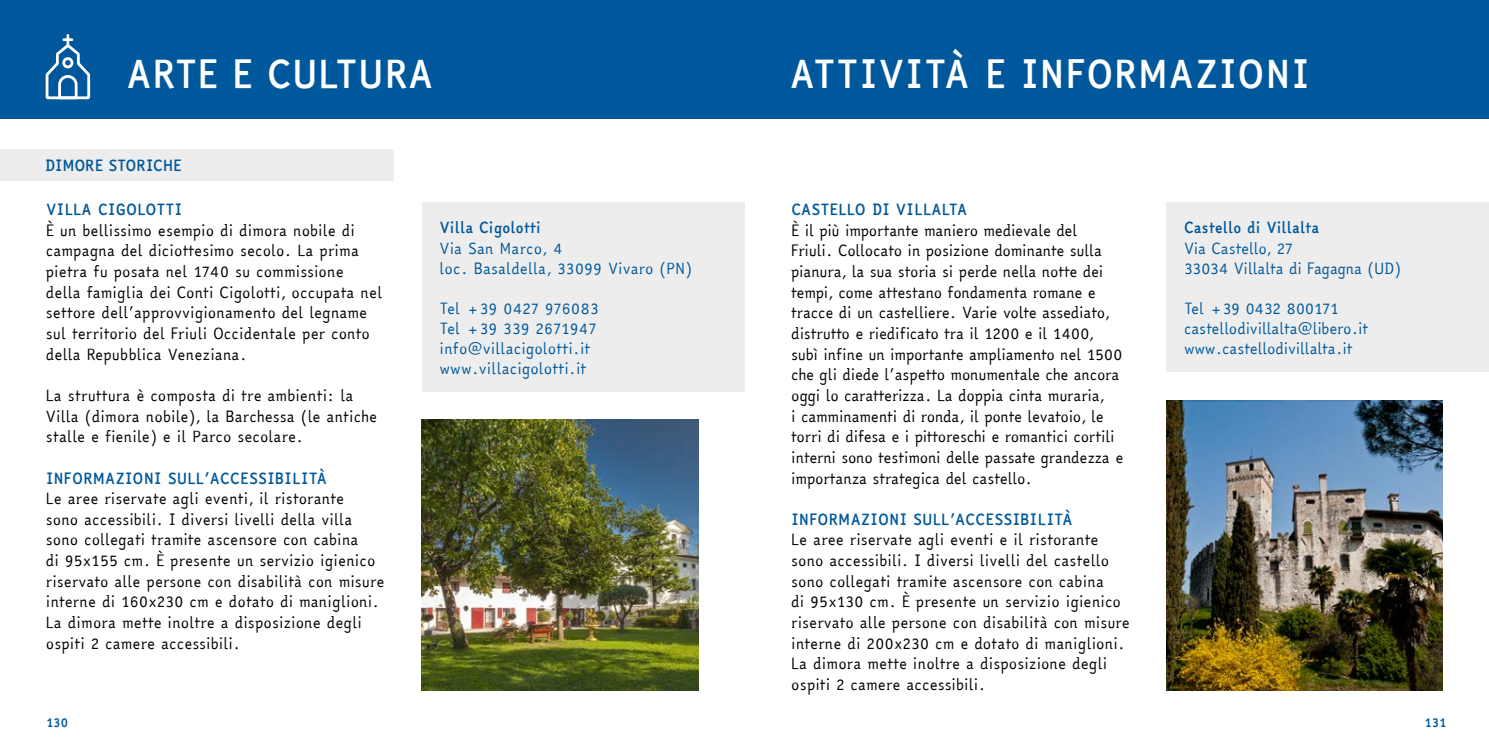
<style>
.page{position:relative;width:1489px;height:745px;background:#fff}
.page>*{position:absolute;margin:0;border:0;box-sizing:border-box;transform-origin:0 0}
.t1{font:700 37.5px "Easy Reading";letter-spacing:.005em;color:#fff}
.t2{font:15px/20.6px "Easy Reading";color:#000}
.t3{font:15px/20.6px "Easy Reading";letter-spacing:-.02em;color:#000}
.t4{font:15px "Easy Reading";letter-spacing:-.01em;color:#00589c}
.t5{font:700 15px "Easy Reading";letter-spacing:.015em;color:#00589c}
.t6{font:700 15px "Easy Reading";letter-spacing:-.01em;color:#00589c}
.t7{font:700 12.5px "Easy Reading";letter-spacing:-.02em;color:#00589c}
</style>
<div class="page">
<div style="left:0;top:0;width:1488px;height:119px;background:#00589c"></div>
<div style="left:0;top:149px;width:393px;height:32px;background:#ededed"></div>
<img style="left:422px;top:419px;width:276px;height:270px">
<img style="left:1166px;top:400px;width:276px;height:289px">
<div style="left:422px;top:202px;width:322px;height:189px;background:#ededed"></div>
<div style="left:1166px;top:202px;width:322px;height:169px;background:#ededed"></div>
<svg style="left:45px;top:34px;width:46px;height:66px"></svg>
<h1 class="t1" style="left:126px;top:47px;width:309px">ARTE E CULTURA</h1>
<h1 class="t1" style="left:789px;top:47px;width:521px">ATTIVITÀ E INFORMAZIONI</h1>
<p class="t6" style="left:45px;top:155px;width:138px">DIMORE STORICHE</p>
<p class="t5" style="left:46px;top:199px;width:138px">VILLA CIGOLOTTI</p>
<p class="t2" style="left:46px;top:220px;width:338px">È un bellissimo esempio di dimora nobile di campagna del diciottesimo secolo. La prima pietra fu posata nel 1740 su commissione della famiglia dei Conti Cigolotti, occupata nel settore dell’approvvigionamento del legname sul territorio del Friuli Occidentale per conto della Repubblica Veneziana.</p>
<p class="t2" style="left:46px;top:385px;width:333px">La struttura è composta di tre ambienti: la<br>Villa (dimora nobile), la Barchessa (le antiche stalle e fienile) e il Parco secolare.</p>
<p class="t5" style="left:46px;top:467px;width:283px">INFORMAZIONI SULL’ACCESSIBILITÀ</p>
<p class="t2" style="left:46px;top:488px;width:340px">Le aree riservate agli eventi, il ristorante<br>sono accessibili. I diversi livelli della villa sono collegati tramite ascensore con cabina<br>di 95x155 cm. È presente un servizio igienico riservato alle persone con disabilità con misure interne di 160x230 cm e dotato di maniglioni.</p>
<p class="t2" style="left:46px;top:612px;width:317px">La dimora mette inoltre a disposizione degli ospiti 2 camere accessibili.</p>
<p class="t6" style="left:439px;top:217px;width:103px">Villa Cigolotti</p>
<p class="t4" style="left:439px;top:237px;width:125px">Via San Marco, 4</p>
<p class="t4" style="left:439px;top:257px;width:254px">loc. Basaldella, 33099 Vivaro (PN)</p>
<p class="t4" style="left:439px;top:297px;width:161px">Tel +39 0427 976083</p>
<p class="t4" style="left:439px;top:317px;width:158px">Tel +39 339 2671947</p>
<p class="t4" style="left:439px;top:337px;width:152px">info@villacigolotti.it</p>
<p class="t4" style="left:439px;top:357px;width:148px">www.villacigolotti.it</p>
<p class="t5" style="left:791px;top:199px;width:177px">CASTELLO DI VILLALTA</p>
<p class="t3" style="left:791px;top:220px;width:333px">È il più importante maniero medievale del<br>Friuli. Collocato in posizione dominante sulla pianura, la sua storia si perde nella notte dei tempi, come attestano fondamenta romane e tracce di un castelliere. Varie volte assediato, distrutto e riedificato tra il 1200 e il 1400, subì infine un importante ampliamento nel 1500 che gli diede l’aspetto monumentale che ancora oggi lo caratterizza. La doppia cinta muraria,<br>i camminamenti di ronda, il ponte levatoio, le torri di difesa e i pittoreschi e romantici cortili interni sono testimoni delle passate grandezza e importanza strategica del castello.</p>
<p class="t5" style="left:791px;top:508px;width:283px">INFORMAZIONI SULL’ACCESSIBILITÀ</p>
<p class="t2" style="left:791px;top:529px;width:340px">Le aree riservate agli eventi e il ristorante sono accessibili. I diversi livelli del castello sono collegati tramite ascensore con cabina<br>di 95x130 cm. È presente un servizio igienico riservato alle persone con disabilità con misure interne di 200x230 cm e dotato di maniglioni.</p>
<p class="t2" style="left:791px;top:653px;width:317px">La dimora mette inoltre a disposizione degli ospiti 2 camere accessibili.</p>
<p class="t6" style="left:1183px;top:217px;width:137px">Castello di Villalta</p>
<p class="t4" style="left:1183px;top:237px;width:110px">Via Castello, 27</p>
<p class="t4" style="left:1183px;top:257px;width:218px">33034 Villalta di Fagagna (UD)</p>
<p class="t4" style="left:1183px;top:297px;width:156px">Tel +39 0432 800171</p>
<p class="t4" style="left:1183px;top:317px;width:186px">castellodivillalta@libero.it</p>
<p class="t4" style="left:1183px;top:337px;width:170px">www.castellodivillalta.it</p>
<p class="t7" style="left:46px;top:713px;width:24px">130</p>
<p class="t7" style="left:1424px;top:713px;width:23px">131</p>
</div>
